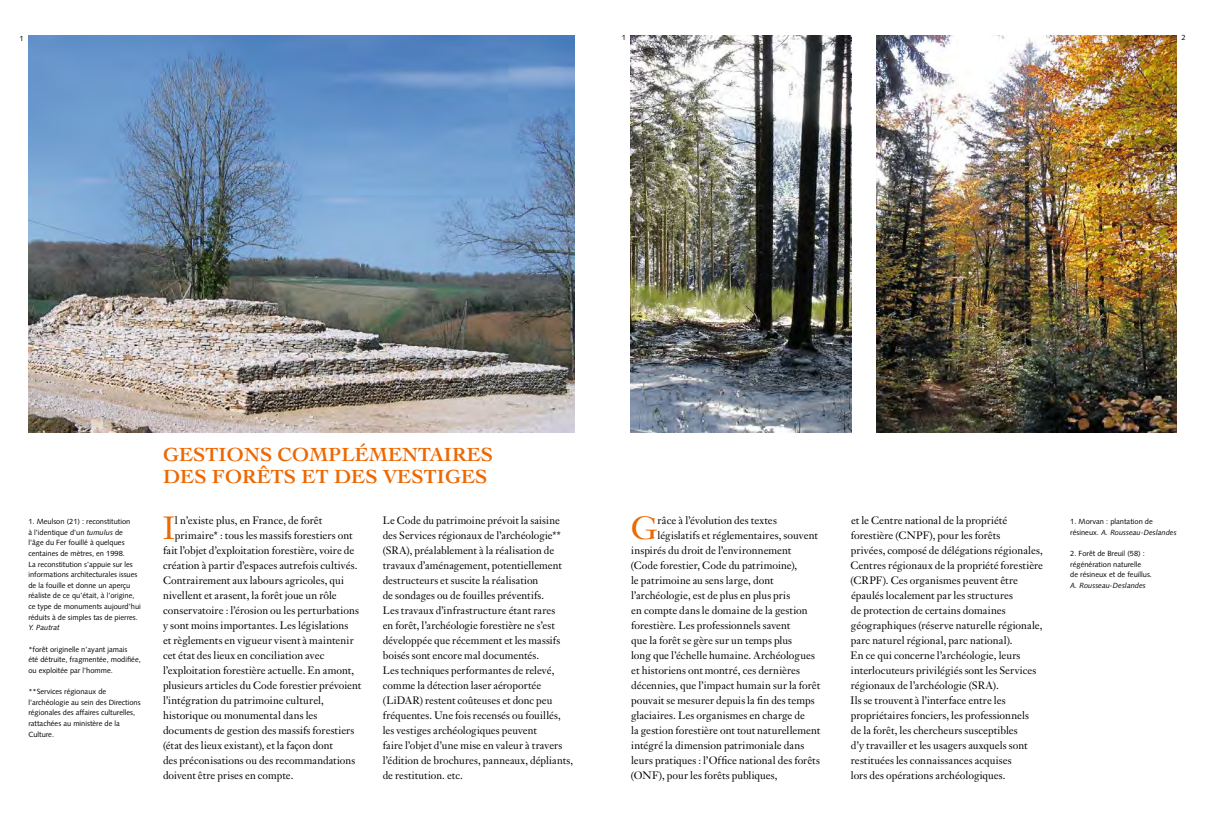
<style>
.page{position:relative;width:1205px;height:815px;background:#fff}
.page>*{position:absolute;margin:0;border:0;box-sizing:border-box;transform-origin:0 0}
.t1{font:31.62px "Janson Text";color:#ee6800}
.t2{font:700 20px/21.2px "Cochin";letter-spacing:.005em;color:#ee6800}
.t3{font:10.62px/15px "Janson Text";letter-spacing:.005em;color:#000}
.t4{font:7.5px/10.6px "Syntax";color:#000}
.t5{font:italic 7.5px "Syntax";color:#000}
.s1{font-style:italic}
</style>
<div class="page">
<img style="left:28px;top:35px;width:546px;height:397px">
<img style="left:877px;top:35px;width:300px;height:397px">
<img style="left:631px;top:35px;width:221px;height:397px">
<p class="t4" style="left:19px;top:33px;width:6px">1</p>
<p class="t4" style="left:622px;top:32px;width:6px">1</p>
<p class="t4" style="left:1181px;top:32px;width:6px">2</p>
<p class="t4" style="left:28px;top:516px;width:114px">1. Meulson (21) : reconstitution<br>à l’identique d’un <span class="s1">tumulus</span> de<br>l’âge du Fer fouillé à quelques centaines de mètres, en 1998.<br>La reconstitution s’appuie sur les informations architecturales issues de la fouille et donne un aperçu réaliste de ce qu’était, à l’origine, ce type de monuments aujourd’hui réduits à de simples tas de pierres.</p>
<p class="t5" style="left:28px;top:623px;width:33px">Y. Pautrat</p>
<p class="t4" style="left:28px;top:644px;width:114px">*forêt originelle n’ayant jamais<br>été détruite, fragmentée, modifiée, ou exploitée par l’homme.</p>
<p class="t4" style="left:28px;top:686px;width:114px">**Services régionaux de l’archéologie au sein des Directions régionales des affaires culturelles, rattachées au ministère de la<br>Culture.</p>
<h2 class="t2" style="left:163px;top:444px;width:332px">GESTIONS COMPLÉMENTAIRES<br>DES FORÊTS ET DES VESTIGES</h2>
<h1 class="t1" style="left:163px;top:508px;width:13px">I</h1>
<p class="t3" style="left:175px;top:513px;width:149px">l n’existe plus, en France, de forêt</p>
<p class="t3" style="left:383px;top:513px;width:192px">Le Code du patrimoine prévoit la saisine des Services régionaux de l’archéologie** (SRA), préalablement à la réalisation de travaux d’aménagement, potentiellement destructeurs et suscite la réalisation<br>de sondages ou de fouilles préventifs.<br>Les travaux d’infrastructure étant rares<br>en forêt, l’archéologie forestière ne s’est développée que récemment et les massifs boisés sont encore mal documentés.<br>Les techniques performantes de relevé, comme la détection laser aéroportée (LiDAR) restent coûteuses et donc peu fréquentes. Une fois recensés ou fouillés, les vestiges archéologiques peuvent<br>faire l’objet d’une mise en valeur à travers l’édition de brochures, panneaux, dépliants, de restitution. etc.</p>
<h1 class="t1" style="left:631px;top:508px;width:28px">G</h1>
<p class="t3" style="left:657px;top:513px;width:121px">râce à l’évolution des textes</p>
<p class="t3" style="left:175px;top:528px;width:179px">primaire* : tous les massifs forestiers ont</p>
<p class="t3" style="left:163px;top:543px;width:193px">fait l’objet d’exploitation forestière, voire de</p>
<p class="t3" style="left:163px;top:558px;width:196px">création à partir d’espaces autrefois cultivés.</p>
<p class="t3" style="left:163px;top:573px;width:183px">Contrairement aux labours agricoles, qui</p>
<p class="t3" style="left:163px;top:588px;width:175px">nivellent et arasent, la forêt joue un rôle</p>
<p class="t3" style="left:163px;top:603px;width:197px">conservatoire : l’érosion ou les perturbations</p>
<p class="t3" style="left:163px;top:618px;width:187px">y sont moins importantes. Les législations</p>
<p class="t3" style="left:163px;top:633px;width:192px">et règlements en vigueur visent à maintenir</p>
<p class="t3" style="left:163px;top:648px;width:163px">cet état des lieux en conciliation avec</p>
<p class="t3" style="left:163px;top:663px;width:193px">l’exploitation forestière actuelle. En amont,</p>
<p class="t3" style="left:163px;top:678px;width:200px">plusieurs articles du Code forestier prévoient</p>
<p class="t3" style="left:163px;top:693px;width:162px">l’intégration du patrimoine culturel,</p>
<p class="t3" style="left:163px;top:708px;width:156px">historique ou monumental dans les</p>
<p class="t3" style="left:163px;top:723px;width:193px">documents de gestion des massifs forestiers</p>
<p class="t3" style="left:163px;top:738px;width:171px">(état des lieux existant), et la façon dont</p>
<p class="t3" style="left:163px;top:753px;width:194px">des préconisations ou des recommandations</p>
<p class="t3" style="left:163px;top:768px;width:132px">doivent être prises en compte.</p>
<p class="t3" style="left:657px;top:528px;width:162px">législatifs et réglementaires, souvent</p>
<p class="t3" style="left:631px;top:543px;width:162px">inspirés du droit de l’environnement</p>
<p class="t3" style="left:631px;top:558px;width:168px">(Code forestier, Code du patrimoine),</p>
<p class="t3" style="left:631px;top:573px;width:144px">le patrimoine au sens large, dont</p>
<p class="t3" style="left:631px;top:588px;width:161px">l’archéologie, est de plus en plus pris</p>
<p class="t3" style="left:631px;top:603px;width:178px">en compte dans le domaine de la gestion</p>
<p class="t3" style="left:631px;top:618px;width:161px">forestière. Les professionnels savent</p>
<p class="t3" style="left:631px;top:633px;width:162px">que la forêt se gère sur un temps plus</p>
<p class="t3" style="left:631px;top:648px;width:185px">long que l’échelle humaine. Archéologues</p>
<p class="t3" style="left:631px;top:663px;width:170px">et historiens ont montré, ces dernières</p>
<p class="t3" style="left:631px;top:678px;width:191px">décennies, que l’impact humain sur la forêt</p>
<p class="t3" style="left:631px;top:693px;width:185px">pouvait se mesurer depuis la fin des temps</p>
<p class="t3" style="left:631px;top:708px;width:175px">glaciaires. Les organismes en charge de</p>
<p class="t3" style="left:631px;top:723px;width:191px">la gestion forestière ont tout naturellement</p>
<p class="t3" style="left:631px;top:738px;width:175px">intégré la dimension patrimoniale dans</p>
<p class="t3" style="left:631px;top:753px;width:190px">leurs pratiques : l’Office national des forêts</p>
<p class="t3" style="left:631px;top:768px;width:148px">(ONF), pour les forêts publiques,</p>
<p class="t3" style="left:850px;top:513px;width:194px">et le Centre national de la propriété forestière (CNPF), pour les forêts<br>privées, composé de délégations régionales, Centres régionaux de la propriété forestière (CRPF). Ces organismes peuvent être épaulés localement par les structures<br>de protection de certains domaines géographiques (réserve naturelle régionale, parc naturel régional, parc national).<br>En ce qui concerne l’archéologie, leurs interlocuteurs privilégiés sont les Services régionaux de l’archéologie (SRA).<br>Ils se trouvent à l’interface entre les propriétaires fonciers, les professionnels<br>de la forêt, les chercheurs susceptibles<br>d’y travailler et les usagers auxquels sont restituées les connaissances acquises<br>lors des opérations archéologiques.</p>
<p class="t4" style="left:1070px;top:516px;width:108px">1. Morvan : plantation de résineux. <span class="s1">A. Rousseau-Deslandes</span></p>
<p class="t4" style="left:1070px;top:548px;width:83px">2. Forêt de Breuil (58) : régénération naturelle<br>de résineux et de feuillus.</p>
<p class="t5" style="left:1070px;top:581px;width:77px">A. Rousseau-Deslandes</p>
</div>
